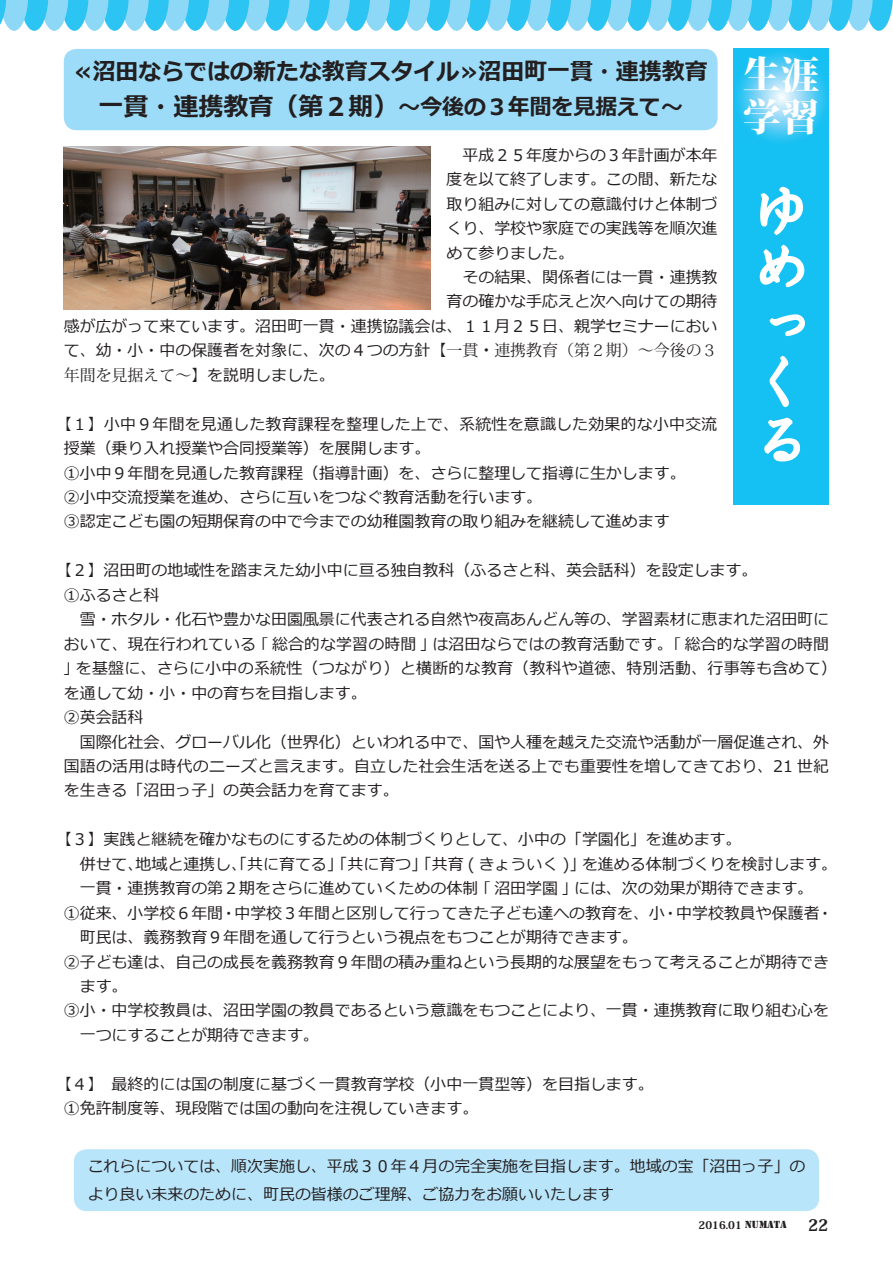
<style>
.page{position:relative;width:893px;height:1263px;background:#fff}
.page>*{position:absolute;margin:0;border:0;box-sizing:border-box;transform-origin:0 0}
.t1{font:800 38.25px/42.5px "Koz Min Pro";color:#fff}
.t2{font:700 25.5px "Meiryo";color:#231f20}
.t3{font:700 23.4px "Meiryo";color:#231f20}
.t4{font:700 22.35px "Meiryo";color:#231f20}
.t5{font:15.9px/24.5px "Meiryo";color:#231f20}
.t6{font:800 15.9px "Koz Min Pro";color:#231f20}
.t7{font:800 10.65px "Koz Min Pro";color:#231f20}
.s1{font-size:22.35px}
.s2{font-family:"Koz Min Pro"}
.s3{font-family:"Stencil";font-weight:400}
</style>
<div class="page">
<div style="left:64px;top:49px;width:654px;height:81px;background:#9cdcf8;border-radius:13px"></div>
<div style="left:74px;top:1149px;width:745px;height:62px;background:#b9e5fa;border-radius:13px"></div>
<svg style="left:0;top:0;width:893px;height:31px;background:#6fd3f6"></svg>
<div style="left:733px;top:146px;width:96px;height:359px;background:#15c0f2"></div>
<svg style="left:734px;top:49px;width:95px;height:96px;background:#4dcbf4"></svg>
<svg style="left:759px;top:186px;width:46px;height:102px"></svg>
<svg style="left:769px;top:314px;width:36px;height:23px"></svg>
<svg style="left:764px;top:355px;width:37px;height:107px"></svg>
<img style="left:64px;top:147px;width:367px;height:162px">
<h3 class="t3" style="left:74px;top:56px;width:635px">≪沼田ならではの新たな教育スタイル≫沼田町一貫・連携教育</h3>
<h3 class="t4" style="left:420px;top:91px;width:264px">今後の３年間を見据えて~</h3>
<h2 class="t2" style="left:98px;top:89px;width:323px">一貫・連携教育（第２期）<span class="s1">～</span></h2>
<h1 class="t1" style="left:743px;top:51px;width:78px">生涯学習</h1>
<p class="t5" style="left:462px;top:144px;width:257px">平成２５年度からの３年計画が本年</p>
<p class="t5" style="left:446px;top:168px;width:273px">度を以て終了します。この間、新たな</p>
<p class="t5" style="left:446px;top:192px;width:273px">取り組みに対しての意識付けと体制づ</p>
<p class="t5" style="left:446px;top:217px;width:273px">くり、学校や家庭での実践等を順次進</p>
<p class="t5" style="left:446px;top:241px;width:129px">めて参りました。</p>
<p class="t5" style="left:446px;top:266px;width:273px">　その結果、関係者には一貫・連携教</p>
<p class="t5" style="left:446px;top:290px;width:273px">育の確かな手応えと次へ向けての期待</p>
<p class="t5" style="left:64px;top:315px;width:655px">感が広がって来ています。沼田町一貫・連携協議会は、１１月２５日、親学セミナーにおい</p>
<p class="t5" style="left:64px;top:339px;width:655px">て、幼・小・中の保護者を対象に、次の４つの方針【<span class="s2">一貫・連携教育（第２期）～今後の３</span></p>
<p class="t5" style="left:64px;top:364px;width:273px"><span class="s2">年間を見据えて～</span>】を説明しました。</p>
<p class="t5" style="left:64px;top:412px;width:655px;text-indent:-8px">【１】小中９年間を見通した教育課程を整理した上で、系統性を意識した効果的な小中交流授業（乗り入れ授業や合同授業等）を展開します。<br>①小中９年間を見通した教育課程（指導計画）を、さらに整理して指導に生かします。<br>②小中交流授業を進め、さらに互いをつなぐ教育活動を行います。<br>③認定こども園の短期保育の中で今までの幼稚園教育の取り組みを継続して進めます</p>
<p class="t5" style="left:64px;top:559px;width:775px;text-indent:-8px">【２】沼田町の地域性を踏まえた幼小中に亘る独自教科（ふるさと科、英会話科）を設定します。<br>①ふるさと科<br>　雪・ホタル・化石や豊かな田園風景に代表される自然や夜高あんどん等の、学習素材に恵まれた沼田町において、現在行われている｢総合的な学習の時間｣は沼田ならではの教育活動です。｢総合的な学習の時間｣を基盤に、さらに小中の系統性（つながり）と横断的な教育（教科や道徳、特別活動、行事等も含めて(を通して幼・小・中の育ちを目指します。<br>②英会話科<br>　国際化社会、グローバル化（世界化）といわれる中で、国や人種を越えた交流や活動が一層促進され、外国語の活用は時代のニーズと言えます。自立した社会生活を送る上でも重要性を増してきており、21 世紀を生きる「沼田っ子」の英会話力を育てます。</p>
<p class="t5" style="left:582px;top:828px;width:257px;text-indent:-526px">【３】実践と継続を確かなものにするための体制づくりとして、小中の「学園化」を進めます。<br>を進める体制づくりを検討します。</p>
<p class="t5" style="left:136px;top:852px;width:451px">地域と連携し、「共に育てる」「共に育つ」「共育 ( きょういく )」</p>
<p class="t5" style="left:64px;top:852px;width:751px">　併せて、<br>　一貫・連携教育の第２期をさらに進めていくための体制｢沼田学園｣には、次の効果が期待できます。</p>
<p class="t5" style="left:234px;top:901px;width:432px">中学校３年間と区別して行ってきた子ども達への教育を、小</p>
<p class="t5" style="left:676px;top:901px;width:145px">中学校教員や保護者</p>
<p class="t5" style="left:64px;top:901px;width:767px">①従来、小学校６年間<br>　町民は、義務教育９年間を通して行うという視点をもつことが期待できます。<br>②子ども達は、自己の成長を義務教育９年間の積み重ねという長期的な展望をもって考えることが期待でき　ます。<br>③小・中学校教員は、沼田学園の教員であるという意識をもつことにより、一貫・連携教育に取り組む心を　一つにすることが期待できます。</p>
<p class="t5" style="left:64px;top:1072px;width:591px;text-indent:-8px">【４】　最終的には国の制度に基づく一貫教育学校（小中一貫型等）を目指します。<br>①免許制度等、現段階では国の動向を注視していきます。</p>
<p class="t5" style="left:221px;top:901px;width:17px">・</p>
<p class="t5" style="left:663px;top:901px;width:17px">・</p>
<p class="t5" style="left:817px;top:901px;width:17px">・</p>
<p class="t5" style="left:88px;top:1153px;width:719px;line-height:27.9px">これらについては、順次実施し、平成３０年４月の完全実施を目指します。地域の宝「沼田っ子」のより良い未来のために、町民の皆様のご理解、ご協力をお願いいたします</p>
<p class="t7" style="left:699px;top:1217px;width:90px">2016.01 <span class="s3">NUMATA</span></p>
<p class="t6" style="left:808px;top:1213px;width:22px">22</p>
</div>
